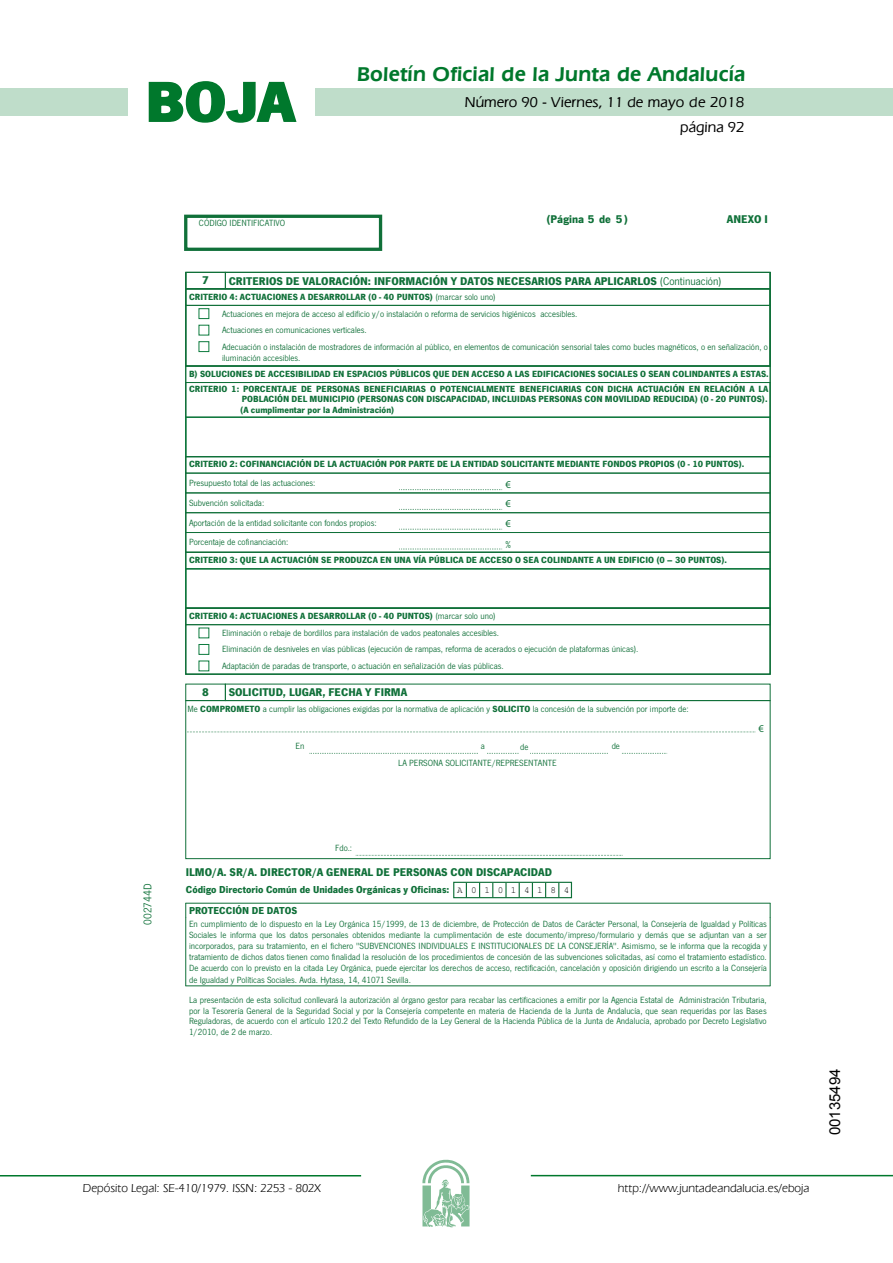
<style>
.page{position:relative;width:893px;height:1263px;background:#fff}
.page>*{position:absolute;margin:0;border:0;box-sizing:border-box;transform-origin:0 0}
.t1{font:700 57.75px "News Got T";color:#00782c;scale:1.14 1}
.t2{font:600 21px "Eras IT Cby BT";letter-spacing:.01em;color:#00782c}
.t3{font:500 15px/24.5px "Eras IT Cby BT";color:#000;text-align:right}
.t4{font:15px "Arial";color:#000}
.t5{font:12px "Eras IT Cby BT";color:#000}
.t6{font:700 11.7px "News Got T";color:#107039}
.t7{font:11.7px "News Got T";color:#0f7139}
.t8{font:700 11.7px "News Got T";color:#0f7139}
.t9{font:700 10.5px/20.5px "News Got T";color:#107039}
.t10{font:10.5px "Myriad Pro";color:#107039}
.t11{font:10.5px "News Got T";color:#107039}
.t12{font:9.3px/16.6px "News Got T";color:#107039}
.t13{font:700 9.3px/15.1px "News Got T";color:#107039}
.t14{font:9.3px "Courier New";letter-spacing:.815em;color:#000}
.s1{color:#0f7139}
.s2{font-weight:400}
.s3{font-weight:700}
</style>
<div class="page">
<div style="left:315px;top:88px;width:577px;height:28px;background:#bfddca"></div>
<div style="left:0;top:88px;width:128px;height:28px;background:#bfddca"></div>
<hr style="left:0;top:1175px;width:361px;height:2px;background:#00782c">
<svg style="left:422px;top:1159px;width:47px;height:68px"></svg>
<hr style="left:531px;top:1175px;width:361px;height:1px;background:#00782c">
<svg style="left:148px;top:81px;width:149px;height:42px"></svg>
<div style="left:184px;top:215px;width:198px;height:36px;border:3px solid #107039"></div>
<svg style="left:185px;top:271px;width:586px;height:404px"></svg>
<div style="left:225px;top:272px;width:545px;height:17px;border:1px solid #107039"></div>
<svg style="left:185px;top:288px;width:585px;height:76px"></svg>
<div style="left:185px;top:305px;width:585px;height:61px;border:1px solid #107039"></div>
<div style="left:199px;top:309px;width:10px;height:10px;background:#fff"></div>
<div style="left:199px;top:308px;width:10px;height:11px;border:1px solid #0d7b3e"></div>
<div style="left:199px;top:325px;width:10px;height:10px;background:#fff"></div>
<div style="left:199px;top:342px;width:10px;height:10px;background:#fff"></div>
<div style="left:199px;top:341px;width:10px;height:11px;border:1px solid #0d7b3e"></div>
<div style="left:185px;top:366px;width:585px;height:17px;border:1px solid #107039"></div>
<div style="left:185px;top:382px;width:585px;height:35px;border:1px solid #107039"></div>
<div style="left:185px;top:417px;width:585px;height:40px;border:1px solid #0d7b3e"></div>
<div style="left:185px;top:456px;width:585px;height:17px;border:1px solid #107039"></div>
<div style="left:185px;top:473px;width:585px;height:20px;border:1px solid #107039"></div>
<svg style="left:399px;top:489px;width:103px;height:1px"></svg>
<svg style="left:399px;top:509px;width:103px;height:1px"></svg>
<div style="left:185px;top:512px;width:585px;height:21px;border:1px solid #107039"></div>
<svg style="left:399px;top:529px;width:103px;height:1px"></svg>
<div style="left:185px;top:532px;width:585px;height:21px;border:1px solid #107039"></div>
<svg style="left:399px;top:549px;width:103px;height:1px"></svg>
<div style="left:185px;top:552px;width:585px;height:17px;border:1px solid #107039"></div>
<div style="left:185px;top:569px;width:585px;height:39px;border:1px solid #0d7b3e"></div>
<svg style="left:185px;top:608px;width:585px;height:67px"></svg>
<div style="left:185px;top:624px;width:585px;height:50px;border:1px solid #107039"></div>
<div style="left:199px;top:628px;width:10px;height:10px;background:#fff"></div>
<div style="left:199px;top:644px;width:10px;height:10px;background:#fff"></div>
<div style="left:199px;top:644px;width:10px;height:11px;border:1px solid #0d7b3e"></div>
<div style="left:199px;top:661px;width:10px;height:10px;background:#fff"></div>
<div style="left:185px;top:700px;width:585px;height:159px;border:1px solid #107039"></div>
<svg style="left:187px;top:732px;width:568px;height:1px"></svg>
<svg style="left:310px;top:753px;width:168px;height:1px"></svg>
<svg style="left:487px;top:753px;width:32px;height:1px"></svg>
<svg style="left:530px;top:753px;width:78px;height:1px"></svg>
<svg style="left:622px;top:753px;width:45px;height:1px"></svg>
<svg style="left:356px;top:855px;width:266px;height:1px"></svg>
<hr style="left:185px;top:903px;width:585px;height:1px;background:#107039">
<svg style="left:769px;top:903px;width:1px;height:14px"></svg>
<svg style="left:185px;top:903px;width:1px;height:14px"></svg>
<hr style="left:185px;top:986px;width:585px;height:1px;background:#107039">
<hr style="left:769px;top:917px;width:1px;height:69px;background:#107039">
<hr style="left:185px;top:917px;width:1px;height:69px;background:#107039">
<div style="left:453px;top:882px;width:119px;height:16px;border:1px solid #107039"></div>
<svg style="left:466px;top:883px;width:1px;height:15px"></svg>
<svg style="left:479px;top:883px;width:1px;height:15px"></svg>
<svg style="left:492px;top:883px;width:1px;height:15px"></svg>
<svg style="left:505px;top:883px;width:1px;height:15px"></svg>
<svg style="left:518px;top:883px;width:2px;height:15px"></svg>
<svg style="left:532px;top:883px;width:1px;height:15px"></svg>
<svg style="left:545px;top:883px;width:1px;height:15px"></svg>
<svg style="left:558px;top:883px;width:1px;height:15px"></svg>
<h1 class="t1" style="left:145px;top:68px;width:133px">BOJA</h1>
<h2 class="t2" style="left:357px;top:62px;width:390px">Boletín Oficial de la Junta de Andalucía</h2>
<h3 class="t3" style="left:465px;top:90px;width:281px">Número 90 - Viernes, 11 de mayo de 2018 página 92</h3>
<p class="t12" style="left:199px;top:215px;width:88px">CÓDIGO IDENTIFICATIVO</p>
<p class="t6" style="left:546px;top:213px;width:83px">(Página <span class="s1">5</span> de )</p>
<p class="t8" style="left:615px;top:213px;width:8px">5</p>
<p class="t8" style="left:726px;top:213px;width:42px">ANEXO I</p>
<p class="t6" style="left:202px;top:274px;width:8px">7</p>
<p class="t6" style="left:229px;top:275px;width:494px">CRITERIOS DE VALORACIÓN: INFORMACIÓN Y DATOS NECESARIOS PARA APLICARLOS <span class="s2">(Continuación)</span></p>
<p class="t12" style="left:222px;top:288px;width:547px;text-indent:-33px"><span class="s3">CRITERIO 4: ACTUACIONES A DESARROLLAR (0 - 40 PUNTOS)</span> (marcar solo uno)<br>Actuaciones en mejora de acceso al edificio y/o instalación o reforma de servicios higiénicos accesibles.<br>Actuaciones en comunicaciones verticales.<br>Adecuación o instalación de mostradores de información al público, en elementos de comunicación sensorial tales como bucles magnéticos, o en señalización, o</p>
<p class="t12" style="left:222px;top:349px;width:80px">iluminación accesibles.</p>
<p class="t13" style="left:189px;top:366px;width:581px">B) SOLUCIONES DE ACCESIBILIDAD EN ESPACIOS PÚBLICOS QUE DEN ACCESO A LAS EDIFICACIONES SOCIALES O SEAN COLINDANTES A ESTAS.<br>CRITERIO 1: PORCENTAJE DE PERSONAS BENEFICIARIAS O POTENCIALMENTE BENEFICIARIAS CON DICHA ACTUACIÓN EN RELACIÓN A LA</p>
<p class="t13" style="left:240px;top:394px;width:529px;line-height:10.5px">POBLACIÓN DEL MUNICIPIO (PERSONAS CON DISCAPACIDAD, INCLUIDAS PERSONAS CON MOVILIDAD REDUCIDA) (0 - 20 PUNTOS). (A cumplimentar por la Administración)</p>
<p class="t13" style="left:189px;top:457px;width:557px">CRITERIO 2: COFINANCIACIÓN DE LA ACTUACIÓN POR PARTE DE LA ENTIDAD SOLICITANTE MEDIANTE FONDOS PROPIOS (0 - 10 PUNTOS).</p>
<p class="t12" style="left:189px;top:474px;width:128px">Presupuesto total de las actuaciones:</p>
<p class="t10" style="left:505px;top:480px;width:7px">€</p>
<p class="t12" style="left:189px;top:494px;width:77px">Subvención solicitada:</p>
<p class="t10" style="left:505px;top:500px;width:7px">€</p>
<p class="t12" style="left:189px;top:514px;width:189px">Aportación de la entidad solicitante con fondos propios:</p>
<p class="t10" style="left:505px;top:520px;width:7px">€</p>
<p class="t12" style="left:189px;top:534px;width:101px">Porcentaje de cofinanciación:</p>
<p class="t11" style="left:505px;top:539px;width:7px">%</p>
<p class="t13" style="left:189px;top:552px;width:539px">CRITERIO 3: QUE LA ACTUACIÓN SE PRODUZCA EN UNA VÍA PÚBLICA DE ACCESO O SEA COLINDANTE A UN EDIFICIO (0 – 30 PUNTOS).</p>
<p class="t12" style="left:222px;top:607px;width:418px;text-indent:-33px"><span class="s3">CRITERIO 4: ACTUACIONES A DESARROLLAR (0 - 40 PUNTOS)</span> (marcar solo uno)<br>Eliminación o rebaje de bordillos para instalación de vados peatonales accesibles.<br>Eliminación de desniveles en vías públicas (ejecución de rampas, reforma de acerados o ejecución de plataformas únicas).<br>Adaptación de paradas de transporte, o actuación en señalización de vías públicas.</p>
<p class="t6" style="left:202px;top:686px;width:8px">8</p>
<p class="t6" style="left:229px;top:686px;width:180px">SOLICITUD, LUGAR, FECHA Y FIRMA</p>
<p class="t12" style="left:187px;top:700px;width:503px">Me <span class="s3">COMPROMETO</span> a cumplir las obligaciones exigidas por la normativa de aplicación y <span class="s3">SOLICITO</span> la concesión de la subvención por importe de:</p>
<p class="t12" style="left:295px;top:738px;width:10px">En</p>
<p class="t12" style="left:481px;top:738px;width:6px">a</p>
<p class="t12" style="left:520px;top:738px;width:10px">de</p>
<p class="t12" style="left:611px;top:738px;width:10px">de</p>
<p class="t12" style="left:398px;top:754px;width:160px">LA PERSONA SOLICITANTE/REPRESENTANTE</p>
<p class="t10" style="left:758px;top:724px;width:7px">€</p>
<p class="t7" style="left:142px;top:925px;width:43px;rotate:-90deg">002744D</p>
<p class="t12" style="left:335px;top:840px;width:19px">Fdo.:</p>
<p class="t6" style="left:186px;top:866px;width:368px">ILMO/A. SR/A. DIRECTOR/A GENERAL DE PERSONAS CON DISCAPACIDAD</p>
<p class="t9" style="left:189px;top:880px;width:262px;text-indent:-3px">Código Directorio Común de Unidades Orgánicas y Oficinas:<br>PROTECCIÓN DE DATOS</p>
<p class="t12" style="left:189px;top:918px;width:579px;line-height:11.2px;text-align:justify">En cumplimiento de lo dispuesto en la Ley Orgánica 15/1999, de 13 de diciembre, de Protección de Datos de Carácter Personal, la Consejería de Igualdad y Políticas Sociales le informa que los datos personales obtenidos mediante la cumplimentación de este documento/impreso/formulario y demás que se adjuntan van a ser incorporados, para su tratamiento, en el fichero "SUBVENCIONES INDIVIDUALES E INSTITUCIONALES DE LA CONSEJERÍA". Asimismo, se le informa que la recogida y tratamiento de dichos datos tienen como finalidad la resolución de los procedimientos de concesión de las subvenciones solicitadas, así como el tratamiento estadístico.<br>De acuerdo con lo previsto en la citada Ley Orgánica, puede ejercitar los derechos de acceso, rectificación, cancelación y oposición dirigiendo un escrito a la Consejería de Igualdad y Políticas Sociales. Avda. Hytasa, 14, 41071 Sevilla.</p>
<p class="t12" style="left:189px;top:995px;width:579px;line-height:10.5px;text-align:justify">La presentación de esta solicitud conllevará la autorización al órgano gestor para recabar las certificaciones a emitir por la Agencia Estatal de Administración Tributaria, por la Tesorería General de la Seguridad Social y por la Consejería competente en materia de Hacienda de la Junta de Andalucía, que sean requeridas por las Bases Reguladoras, de acuerdo con el artículo 120.2 del Texto Refundido de la Ley General de la Hacienda Pública de la Junta de Andalucía, aprobado por Decreto Legislativo 1/2010, de 2 de marzo.</p>
<p class="t14" style="left:457px;top:884px;width:114px">A01014184</p>
<p class="t5" style="left:83px;top:1181px;width:239px">Depósito Legal: SE-410/1979. ISSN: 2253 - 802X</p>
<p class="t5" style="left:618px;top:1181px;width:193px">http://www.juntadeandalucia.es/eboja</p>
<h3 class="t4" style="left:825px;top:1135px;width:68px;rotate:-90deg">00135494</h3>
</div>
